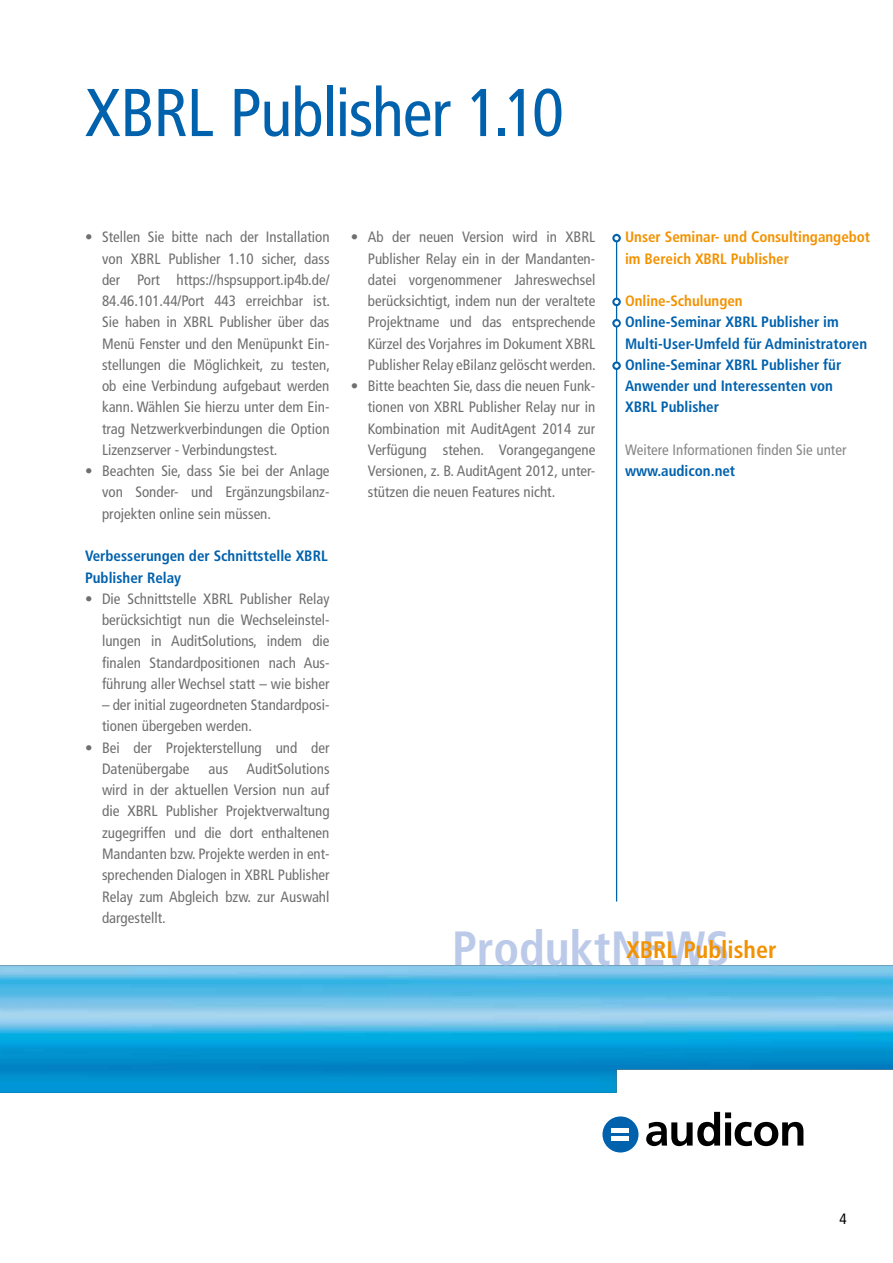
<style>
.page{position:relative;width:893px;height:1263px;background:#fff}
.page>*{position:absolute;margin:0;border:0;box-sizing:border-box;transform-origin:0 0}
.t1{font:condensed 67.5px "Frutiger LT Std";letter-spacing:-.015em;color:#0061ad}
.t2{font:700 condensed 48px "Frutiger LT Std";color:#bccae9}
.t3{font:700 condensed 24px "Frutiger LT Std";color:#f39200}
.t4{font:condensed 15px/21.3px "Frutiger LT Std";color:#706f6f;text-align:justify}
.t5{font:700 condensed 15px/21.3px "Frutiger LT Std";color:#0061ad}
.t6{font:700 condensed 15px/21.3px "Frutiger LT Std";color:#f39200}
.t7{font:condensed 15px "Frutiger LT Std";color:#878787}
.t8{font:condensed 15px "Frutiger LT Std";color:#000}
</style>
<div class="page">
<hr style="left:616px;top:234px;width:1px;height:667px;background:#0061ad">
<img style="left:0;top:965px;width:893px;height:128px">
<svg style="left:612px;top:234px;width:9px;height:8px"></svg>
<svg style="left:614px;top:236px;width:5px;height:4px"></svg>
<svg style="left:612px;top:298px;width:9px;height:8px"></svg>
<svg style="left:614px;top:300px;width:5px;height:4px"></svg>
<svg style="left:612px;top:361px;width:9px;height:9px"></svg>
<svg style="left:614px;top:364px;width:5px;height:4px"></svg>
<svg style="left:646px;top:1112px;width:157px;height:34px"></svg>
<div style="left:602px;top:1116px;width:36px;height:36px;background:#0061ad;border-radius:50%"></div>
<div style="left:612px;top:1128px;width:17px;height:5px;background:#fff"></div>
<div style="left:612px;top:1136px;width:17px;height:5px;background:#fff"></div>
<svg style="left:612px;top:319px;width:9px;height:8px"></svg>
<svg style="left:614px;top:321px;width:5px;height:5px"></svg>
<h1 class="t1" style="left:85px;top:73px;width:480px">XBRL Publisher 1.10</h1>
<p class="t4" style="left:102px;top:227px;width:230px;text-indent:-17px">• Stellen Sie bitte nach der Installation von XBRL Publisher 1.10 sicher, dass der Port https://hspsupport.ip4b.de/ 84.46.101.44/Port 443 erreichbar ist.<br>Sie haben in XBRL Publisher über das Menü Fenster und den Menüpunkt Ein&shy;stellungen die Möglichkeit, zu testen, ob eine Verbindung aufgebaut werden kann. Wählen Sie hierzu unter dem Ein&shy;trag Netzwerkverbindungen die Option Lizenzserver - Verbindungstest.</p>
<p class="t4" style="left:102px;top:460px;width:229px;text-indent:-17px">• Beachten Sie, dass Sie bei der Anlage von Sonder- und Ergänzungsbilanz&shy;projekten online sein müssen.</p>
<p class="t5" style="left:85px;top:545px;width:244px">Verbesserungen der Schnittstelle XBRL<br>Publisher Relay</p>
<p class="t4" style="left:102px;top:588px;width:229px;text-indent:-17px">• Die Schnittstelle XBRL Publisher Relay berücksichtigt nun die Wechseleinstel&shy;lungen in AuditSolutions, indem die finalen Standardpositionen nach Aus&shy;führung aller Wechsel statt – wie bisher</p>
<p class="t4" style="left:102px;top:694px;width:229px">– der initial zugeordneten Standardposi&shy;tionen übergeben werden.</p>
<p class="t4" style="left:102px;top:737px;width:229px;text-indent:-17px">• Bei der Projekterstellung und der<br>Datenübergabe</p>
<p class="t4" style="left:102px;top:758px;width:229px;text-indent:106px">aus AuditSolutions wird in der aktuellen Version nun auf die XBRL Publisher Projektverwaltung zugegriffen und die dort enthaltenen Mandanten bzw. Projekte werden in ent&shy;sprechenden Dialogen in XBRL Publisher Relay zum Abgleich bzw. zur Auswahl dargestellt.</p>
<p class="t4" style="left:368px;top:227px;width:230px;text-indent:-17px">• Ab der neuen Version wird in XBRL Publisher Relay ein in der Mandanten&shy;datei vorgenommener Jahreswechsel berücksichtigt, indem nun der veraltete Projektname und das entsprechende Kürzel des Vorjahres im Dokument XBRL Publisher Relay eBilanz gelöscht werden.</p>
<p class="t4" style="left:368px;top:375px;width:229px;text-indent:-17px">• Bitte beachten Sie, dass die neuen Funk&shy;tionen von XBRL Publisher Relay nur in Kombination mit AuditAgent 2014 zur Verfügung stehen. Vorangegangene Versionen, z. B. AuditAgent 2012, unter&shy;stützen die neuen Features nicht.</p>
<p class="t6" style="left:625px;top:227px;width:247px">Unser Seminar- und Consultingangebot im Bereich XBRL Publisher</p>
<p class="t6" style="left:625px;top:290px;width:119px">Online-Schulungen</p>
<p class="t5" style="left:625px;top:312px;width:244px">Online-Seminar XBRL Publisher im<br>Multi-User-Umfeld für Administratoren<br>Online-Seminar XBRL Publisher für<br>Anwender und Interessenten von<br>XBRL Publisher</p>
<p class="t7" style="left:625px;top:441px;width:223px">Weitere Informationen finden Sie unter</p>
<p class="t5" style="left:625px;top:460px;width:112px">www.audicon.net</p>
<h2 class="t2" style="left:452px;top:920px;width:279px">ProduktNEWS</h2>
<h3 class="t3" style="left:626px;top:935px;width:152px">XBRL Publisher</h3>
<p class="t8" style="left:839px;top:1210px;width:9px">4</p>
</div>
